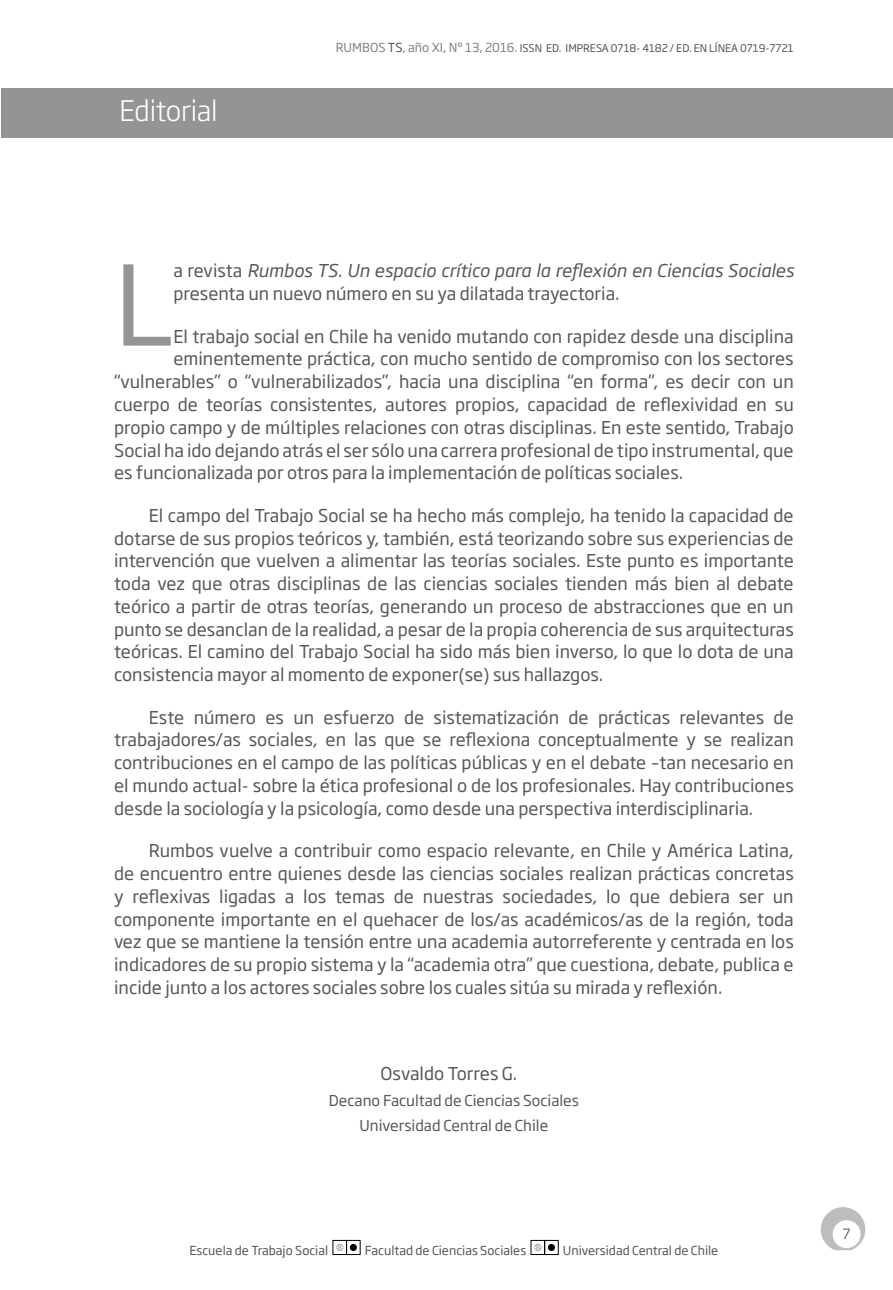
<style>
.page{position:relative;width:893px;height:1290px;background:#fff}
.page>*{position:absolute;margin:0;border:0;box-sizing:border-box;transform-origin:0 0}
.t1{font:109.38px "Soho Gothic Pro";color:#949494}
.t2{font:300 28px "Soho Gothic Pro";letter-spacing:-.01em;color:#fff}
.t3{font:17.5px/22.8px "Soho Gothic Pro";color:#585858;text-align:justify}
.t4{font:italic 17.5px/22.8px "Soho Gothic Pro";color:#585858}
.t5{font:14.88px "Soho Gothic Pro";color:#585858}
.t6{font:14px "Soho Gothic Pro";color:#6e6e6e}
.Body_Text{font:12.25px "Soho Gothic Pro";color:#565656}
.t7{font:10.5px "Soho Gothic Pro";color:#565656}
.s1{font-size:12.25px;color:#828282}
.s2{font-size:12.25px}
.s3{font-style:normal}
</style>
<div class="page">
<svg style="left:333px;top:1240px;width:27px;height:14px"></svg>
<div style="left:350px;top:1244px;width:7px;height:7px;background:#000;border-radius:50%"></div>
<svg style="left:531px;top:1240px;width:27px;height:14px"></svg>
<div style="left:548px;top:1244px;width:7px;height:7px;background:#000;border-radius:50%"></div>
<svg style="left:820px;top:1207px;width:45px;height:43px"></svg>
<div style="left:1px;top:88px;width:892px;height:50px;background:#949494"></div>
<p class="t2" style="left:119px;top:89px;width:100px">Editorial</p>
<p class="t7" style="left:336px;top:40px;width:459px"><span class="s1">RUMBOS</span> <span class="s2">TS</span><span class="s1">, año XI, Nº 13, 2016.</span> ISSN ED. IMPRESA 0718- 4182 / ED. EN LÍNEA 0719-7721</p>
<p class="t1" style="left:114px;top:221px;width:61px">L</p>
<p class="t4" style="left:173px;top:259px;width:622px"><span class="s3">a revista</span> Rumbos TS. Un espacio crítico para la reflexión en Ciencias Sociales <span class="s3">presenta un nuevo número en su ya dilatada trayectoria.</span></p>
<p class="t3" style="left:173px;top:324px;width:622px">El trabajo social en Chile ha venido mutando con rapidez desde una disciplina</p>
<p class="t3" style="left:173px;top:347px;width:622px">eminentemente práctica, con mucho sentido de compromiso con los sectores</p>
<p class="t3" style="left:114px;top:369px;width:681px">“vulnerables” o “vulnerabilizados”, hacia una disciplina “en forma”, es decir con un</p>
<p class="t3" style="left:114px;top:392px;width:681px">cuerpo de teorías consistentes, autores propios, capacidad de reflexividad en su</p>
<p class="t3" style="left:114px;top:415px;width:681px">propio campo y de múltiples relaciones con otras disciplinas. En este sentido, Trabajo</p>
<p class="t3" style="left:114px;top:438px;width:681px">Social ha ido dejando atrás el ser sólo una carrera profesional de tipo instrumental, que</p>
<p class="t3" style="left:114px;top:460px;width:571px">es funcionalizada por otros para la implementación de políticas sociales.</p>
<p class="t3" style="left:114px;top:503px;width:681px;text-indent:35px">El campo del Trabajo Social se ha hecho más complejo, ha tenido la capacidad de dotarse de sus propios teóricos y, también, está teorizando sobre sus experiencias de intervención que vuelven a alimentar las teorías sociales. Este punto es importante toda vez que otras disciplinas de las ciencias sociales tienden más bien al debate teórico a partir de otras teorías, generando un proceso de abstracciones que en un punto se desanclan de la realidad, a pesar de la propia coherencia de sus arquitecturas teóricas. El camino del Trabajo Social ha sido más bien inverso, lo que lo dota de una consistencia mayor al momento de exponer(se) sus hallazgos.</p>
<p class="t3" style="left:114px;top:705px;width:681px;text-indent:35px">Este número es un esfuerzo de sistematización de prácticas relevantes de trabajadores/as sociales, en las que se reflexiona conceptualmente y se realizan contribuciones en el campo de las políticas públicas y en el debate –tan necesario en el mundo actual- sobre la ética profesional o de los profesionales. Hay contribuciones desde la sociología y la psicología, como desde una perspectiva interdisciplinaria.</p>
<p class="t3" style="left:114px;top:838px;width:681px;text-indent:35px">Rumbos vuelve a contribuir como espacio relevante, en Chile y América Latina, de encuentro entre quienes desde las ciencias sociales realizan prácticas concretas y reflexivas ligadas a los temas de nuestras sociedades, lo que debiera ser un componente importante en el quehacer de los/as académicos/as de la región, toda vez que se mantiene la tensión entre una academia autorreferente y centrada en los indicadores de su propio sistema y la “academia otra” que cuestiona, debate, publica e incide junto a los actores sociales sobre los cuales sitúa su mirada y reflexión.</p>
<p class="t3" style="left:381px;top:1061px;width:138px">Osvaldo Torres G.</p>
<p class="t5" style="left:329px;top:1088px;width:252px">Decano Facultad de Ciencias Sociales</p>
<p class="t5" style="left:360px;top:1114px;width:190px">Universidad Central de Chile</p>
<p class="Body_Text" style="left:189px;top:1240px;width:140px">Escuela de Trabajo Social</p>
<p class="Body_Text" style="left:365px;top:1240px;width:163px">Facultad de Ciencias Sociales</p>
<p class="Body_Text" style="left:563px;top:1240px;width:157px">Universidad Central de Chile</p>
<p class="t6" style="left:843px;top:1222px;width:10px">7</p>
</div>
